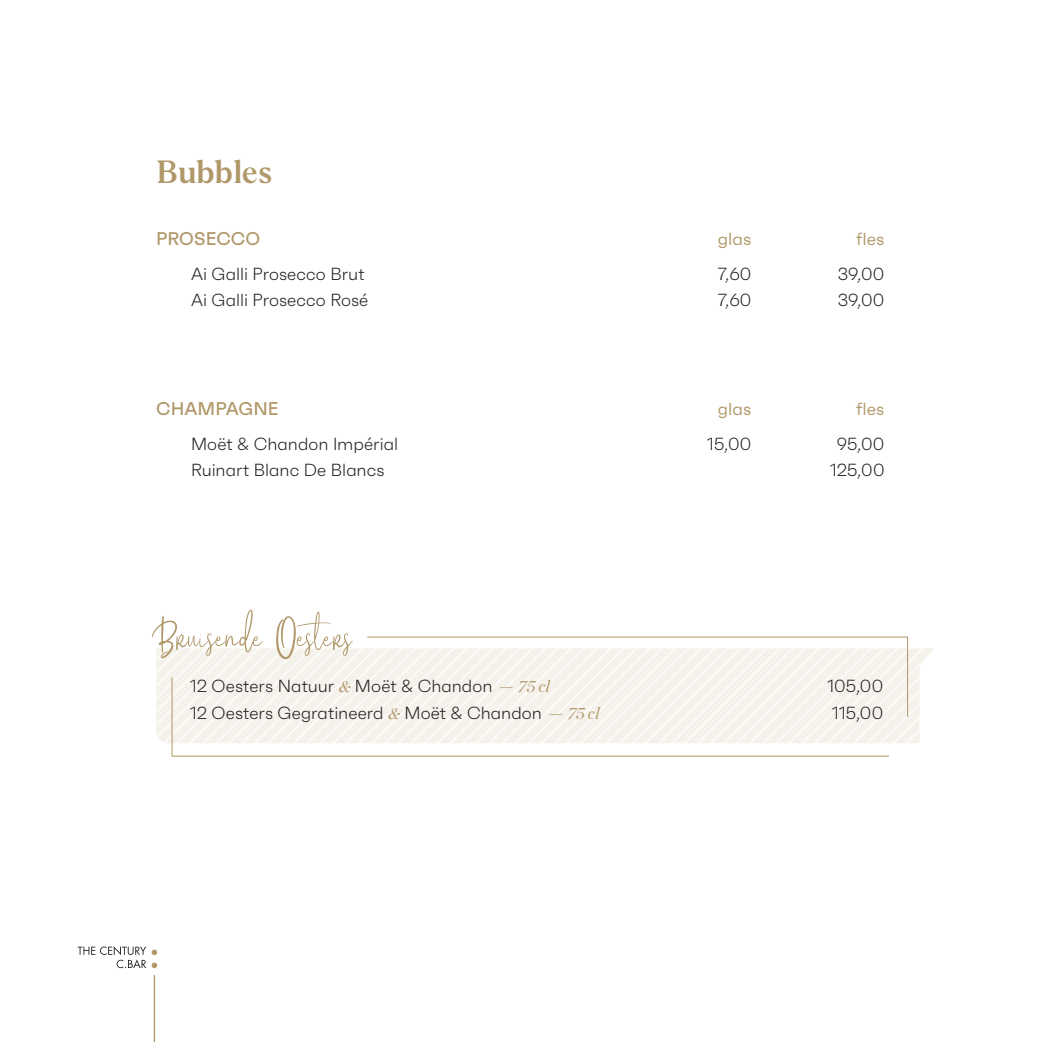
<style>
.page{position:relative;width:1042px;height:1042px;background:#fff}
.page>*{position:absolute;margin:0;border:0;box-sizing:border-box;transform-origin:0 0}
.t1{font:61.25px "Borris";color:#b09869}
.t2{font:35px "Borris Serif";letter-spacing:-.02em;color:#b09869}
.t3{font:500 18.38px "Faktum";letter-spacing:.005em;color:#b09869}
.t4{font:300 17.5px "Faktum";color:#231f20}
.t5{font:17.5px "Faktum";letter-spacing:.005em;color:#b09869}
.s1{font-family:"Chronicle Display";font-weight:400;font-style:italic;font-size:16.62px;color:#b09869}
</style>
<div class="page">
<hr style="left:154px;top:975px;width:1px;height:67px;background:#b09869">
<svg style="left:152px;top:962px;width:5px;height:6px"></svg>
<svg style="left:152px;top:949px;width:5px;height:6px"></svg>
<svg style="left:78px;top:946px;width:68px;height:22px"></svg>
<svg style="left:156px;top:648px;width:778px;height:95px"></svg>
<svg style="left:171px;top:676px;width:719px;height:81px"></svg>
<svg style="left:366px;top:636px;width:542px;height:82px"></svg>
<h2 class="t2" style="left:156px;top:153px;width:118px">Bubbles</h2>
<p class="t3" style="left:156px;top:227px;width:105px">PROSECCO</p>
<p class="t5" style="left:718px;top:228px;width:35px">glas</p>
<p class="t5" style="left:856px;top:228px;width:30px">fles</p>
<p class="t4" style="left:191px;top:263px;width:175px">Ai Galli Prosecco Brut</p>
<p class="t4" style="left:718px;top:263px;width:35px">7,60</p>
<p class="t4" style="left:838px;top:263px;width:48px">39,00</p>
<p class="t4" style="left:191px;top:290px;width:179px">Ai Galli Prosecco Rosé</p>
<p class="t4" style="left:718px;top:290px;width:35px">7,60</p>
<p class="t4" style="left:838px;top:290px;width:48px">39,00</p>
<p class="t3" style="left:156px;top:397px;width:124px">CHAMPAGNE</p>
<p class="t5" style="left:718px;top:398px;width:35px">glas</p>
<p class="t5" style="left:856px;top:398px;width:30px">fles</p>
<p class="t4" style="left:191px;top:433px;width:208px">Moët &amp; Chandon Impérial</p>
<p class="t4" style="left:707px;top:433px;width:46px">15,00</p>
<p class="t4" style="left:837px;top:433px;width:49px">95,00</p>
<p class="t4" style="left:191px;top:459px;width:195px">Ruinart Blanc De Blancs</p>
<p class="t4" style="left:830px;top:459px;width:56px">125,00</p>
<h1 class="t1" style="left:155px;top:608px;width:199px">Bruisende Oesters</h1>
<p class="t4" style="left:190px;top:676px;width:362px">12 Oesters Natuur <span class="s1">&amp;</span> Moët &amp; Chandon <span class="s1">- 75 cl</span></p>
<p class="t4" style="left:827px;top:676px;width:58px">105,00</p>
<p class="t4" style="left:190px;top:702px;width:411px">12 Oesters Gegratineerd <span class="s1">&amp;</span> Moët &amp; Chandon <span class="s1">- 75 cl</span></p>
<p class="t4" style="left:832px;top:702px;width:53px">115,00</p>
</div>
